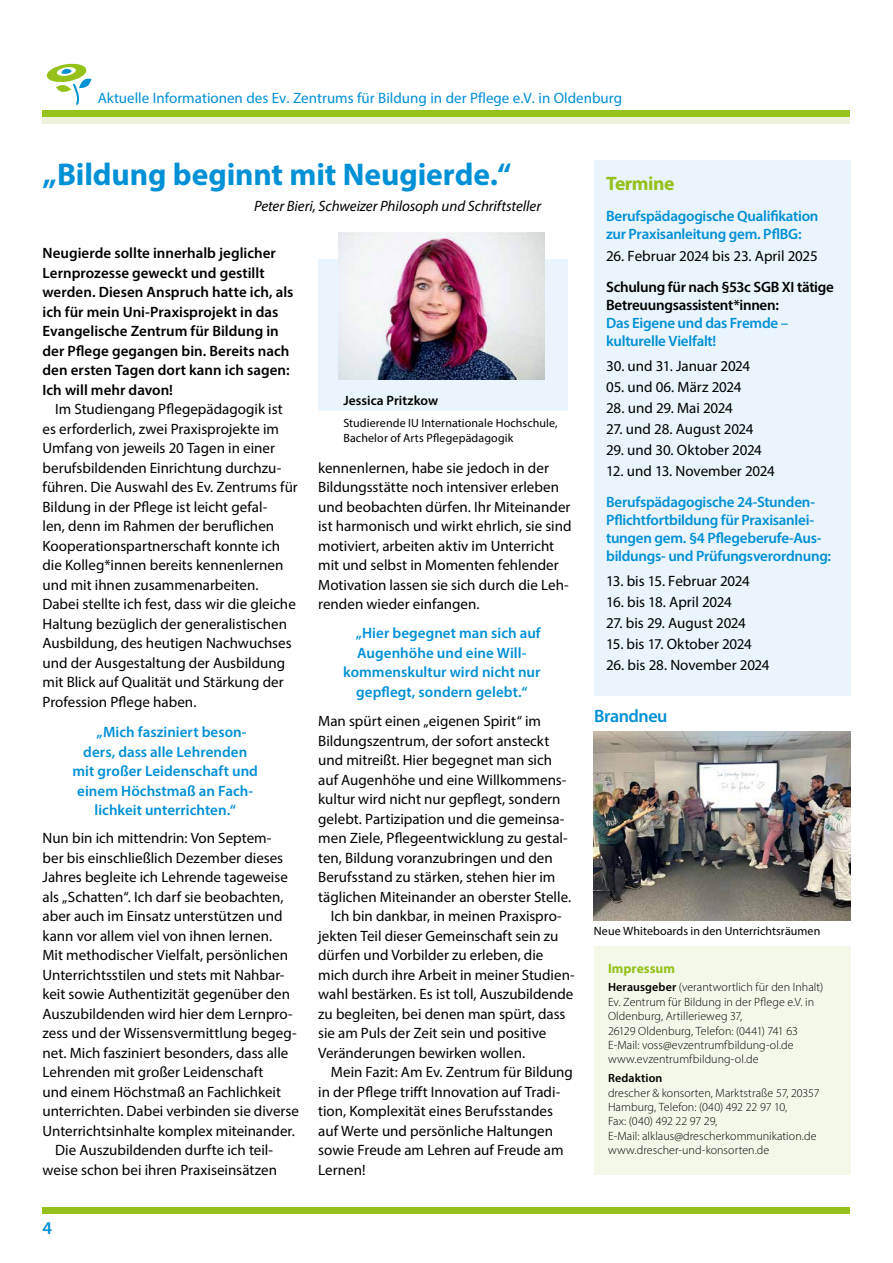
<style>
.page{position:relative;width:893px;height:1263px;background:#fff}
.page>*{position:absolute;margin:0;border:0;box-sizing:border-box;transform-origin:0 0}
.t1{font:700 31.5px "Myriad Pro";letter-spacing:-.005em;color:#0090d6}
.t2{font:700 19.5px "Myriad Pro";letter-spacing:-.02em;color:#94c11a}
.t3{font:600 18px "Myriad Pro";letter-spacing:-.025em;color:#0090d6}
.t4{font:15px/19.5px "Myriad Pro";color:#000}
.t5{font:600 15px/18px "Myriad Pro";letter-spacing:-.01em;color:#0090d6}
.t6{font:600 15px/19.5px "Myriad Pro";color:#000}
.t7{font:15px "Myriad Pro";color:#0090d6}
.t8{font:600 15px/18px "Myriad Pro";letter-spacing:-.02em;color:#000}
.t9{font:italic 15px "Myriad Pro";letter-spacing:-.005em;color:#000}
.t10{font:600 13.5px "Myriad Pro";letter-spacing:.005em;color:#000}
.t11{font:700 13.5px "Myriad Pro";color:#94c11a}
.t12{font:300 12px/14.4px "Myriad Pro";letter-spacing:.005em;color:#000}
.t13{font:12px/14.4px "Myriad Pro";letter-spacing:.01em;color:#000}
.t14{font:600 12px "Myriad Pro";letter-spacing:.01em;color:#000}
.s1{font-weight:600}
</style>
<div class="page">
<div style="left:318px;top:259px;width:250px;height:152px;background:#eaf4fc"></div>
<div style="left:594px;top:161px;width:256px;height:535px;background:#eaf4fc"></div>
<div style="left:43px;top:1208px;width:807px;height:6px;background:#94c11a"></div>
<div style="left:43px;top:111px;width:807px;height:6px;background:#94c11a"></div>
<div style="left:43px;top:117px;width:807px;height:6px;background:#ecf3da"></div>
<svg style="left:46px;top:63px;width:45px;height:42px"></svg>
<div style="left:594px;top:946px;width:256px;height:229px;background:#f4f8e9"></div>
<img style="left:338px;top:232px;width:206px;height:148px">
<img style="left:594px;top:731px;width:256px;height:189px">
<p class="t7" style="left:98px;top:89px;width:526px">Aktuelle Informationen des Ev. Zentrums für Bildung in der Pflege e.V. in Oldenburg</p>
<h1 class="t1" style="left:43px;top:154px;width:470px">„Bildung beginnt mit Neugierde.“</h1>
<p class="t9" style="left:254px;top:196px;width:289px">Peter Bieri, Schweizer Philosoph und Schriftsteller</p>
<p class="t6" style="left:43px;top:243px;width:252px">Neugierde sollte innerhalb jeglicher Lernprozesse geweckt und gestillt werden. Diesen Anspruch hatte ich, als ich für mein Uni-Praxisprojekt in das Evangelische Zentrum für Bildung in der Pflege gegangen bin. Bereits nach den ersten Tagen dort kann ich sagen:<br>Ich will mehr davon!</p>
<p class="t4" style="left:43px;top:399px;width:257px;text-indent:13px">Im Studiengang Pflegepädagogik ist es erforderlich, zwei Praxisprojekte im Umfang von jeweils 20 Tagen in einer berufsbildenden Einrichtung durchzu&shy;führen. Die Auswahl des Ev. Zentrums für Bildung in der Pflege ist leicht gefal-<br>len, denn im Rahmen der beruflichen Kooperationspartnerschaft konnte ich die Kolleg*innen bereits kennenlernen und mit ihnen zusammenarbeiten.<br>Dabei stellte ich fest, dass wir die gleiche Haltung bezüglich der generalistischen Ausbildung, des heutigen Nachwuchses und der Ausgestaltung der Ausbildung mit Blick auf Qualität und Stärkung der Profession Pflege haben.</p>
<p class="t10" style="left:343px;top:391px;width:96px">Jessica Pritzkow</p>
<p class="t13" style="left:343px;top:416px;width:216px">Studierende IU Internationale Hochschule,<br>Bachelor of Arts Pflegepädagogik</p>
<p class="t4" style="left:318px;top:457px;width:255px">kennenlernen, habe sie jedoch in der Bildungsstätte noch intensiver erleben und beobachten dürfen. Ihr Miteinander ist harmonisch und wirkt ehrlich, sie sind motiviert, arbeiten aktiv im Unterricht mit und selbst in Momenten fehlender Motivation lassen sie sich durch die Leh&shy;renden wieder einfangen.</p>
<p class="t5" style="left:356px;top:624px;width:186px">„Hier begegnet man sich auf</p>
<p class="t5" style="left:357px;top:643px;width:171px">Augenhöhe und eine Will-</p>
<p class="t5" style="left:343px;top:663px;width:199px">kommenskultur wird nicht nur</p>
<p class="t5" style="left:356px;top:682px;width:173px">gepflegt, sondern gelebt.“</p>
<p class="t5" style="left:97px;top:723px;width:152px">„Mich fasziniert beson-</p>
<p class="t5" style="left:83px;top:742px;width:166px">ders, dass alle Lehrenden</p>
<p class="t5" style="left:73px;top:762px;width:187px">mit großer Leidenschaft und</p>
<p class="t5" style="left:77px;top:781px;width:178px">einem Höchstmaß an Fach-</p>
<p class="t5" style="left:95px;top:801px;width:143px">lichkeit unterrichten.“</p>
<p class="t4" style="left:43px;top:828px;width:231px">Nun bin ich mittendrin: Von Septem-</p>
<p class="t4" style="left:43px;top:847px;width:242px">ber bis einschließlich Dezember dieses</p>
<p class="t4" style="left:43px;top:867px;width:247px">Jahres begleite ich Lehrende tageweise</p>
<p class="t4" style="left:43px;top:886px;width:243px">als „Schatten“. Ich darf sie beobachten,</p>
<p class="t4" style="left:43px;top:906px;width:242px">aber auch im Einsatz unterstützen und</p>
<p class="t4" style="left:43px;top:925px;width:231px">kann vor allem viel von ihnen lernen.</p>
<p class="t4" style="left:43px;top:945px;width:247px">Mit methodischer Vielfalt, persönlichen</p>
<p class="t4" style="left:43px;top:964px;width:243px">Unterrichtsstilen und stets mit Nahbar-</p>
<p class="t4" style="left:43px;top:984px;width:249px">keit sowie Authentizität gegenüber den</p>
<p class="t4" style="left:43px;top:1003px;width:252px">Auszubildenden wird hier dem Lernpro-</p>
<p class="t4" style="left:43px;top:1023px;width:256px">zess und der Wissensvermittlung begeg-</p>
<p class="t4" style="left:43px;top:1042px;width:247px">net. Mich fasziniert besonders, dass alle</p>
<p class="t4" style="left:43px;top:1062px;width:223px">Lehrenden mit großer Leidenschaft</p>
<p class="t4" style="left:43px;top:1081px;width:240px">und einem Höchstmaß an Fachlichkeit</p>
<p class="t4" style="left:43px;top:1101px;width:258px">unterrichten. Dabei verbinden sie diverse</p>
<p class="t4" style="left:43px;top:1120px;width:254px">Unterrichtsinhalte komplex miteinander.</p>
<p class="t4" style="left:55px;top:1140px;width:219px">Die Auszubildenden durfte ich teil-</p>
<p class="t4" style="left:43px;top:1159px;width:236px">weise schon bei ihren Praxiseinsätzen</p>
<p class="t3" style="left:43px;top:1216px;width:11px">4</p>
<p class="t4" style="left:318px;top:711px;width:224px">Man spürt einen „eigenen Spirit“ im</p>
<p class="t4" style="left:318px;top:730px;width:233px">Bildungszentrum, der sofort ansteckt</p>
<p class="t4" style="left:318px;top:750px;width:235px">und mitreißt. Hier begegnet man sich</p>
<p class="t4" style="left:318px;top:769px;width:250px">auf Augenhöhe und eine Willkommens-</p>
<p class="t4" style="left:318px;top:789px;width:244px">kultur wird nicht nur gepflegt, sondern</p>
<p class="t4" style="left:318px;top:808px;width:248px">gelebt. Partizipation und die gemeinsa-</p>
<p class="t4" style="left:318px;top:828px;width:251px">men Ziele, Pflegeentwicklung zu gestal-</p>
<p class="t4" style="left:318px;top:847px;width:236px">ten, Bildung voranzubringen und den</p>
<p class="t4" style="left:318px;top:867px;width:239px">Berufsstand zu stärken, stehen hier im</p>
<p class="t4" style="left:318px;top:886px;width:254px">täglichen Miteinander an oberster Stelle.</p>
<p class="t4" style="left:331px;top:906px;width:232px">Ich bin dankbar, in meinen Praxispro-</p>
<p class="t4" style="left:318px;top:925px;width:242px">jekten Teil dieser Gemeinschaft sein zu</p>
<p class="t4" style="left:318px;top:945px;width:227px">dürfen und Vorbilder zu erleben, die</p>
<p class="t4" style="left:318px;top:964px;width:258px">mich durch ihre Arbeit in meiner Studien-</p>
<p class="t4" style="left:318px;top:984px;width:257px">wahl bestärken. Es ist toll, Auszubildende</p>
<p class="t4" style="left:318px;top:1003px;width:249px">zu begleiten, bei denen man spürt, dass</p>
<p class="t4" style="left:318px;top:1023px;width:229px">sie am Puls der Zeit sein und positive</p>
<p class="t4" style="left:318px;top:1042px;width:208px">Veränderungen bewirken wollen.</p>
<p class="t4" style="left:331px;top:1062px;width:243px">Mein Fazit: Am Ev. Zentrum für Bildung</p>
<p class="t4" style="left:318px;top:1081px;width:244px">in der Pflege trifft Innovation auf Tradi-</p>
<p class="t4" style="left:318px;top:1101px;width:236px">tion, Komplexität eines Berufsstandes</p>
<p class="t4" style="left:318px;top:1120px;width:236px">auf Werte und persönliche Haltungen</p>
<p class="t4" style="left:318px;top:1140px;width:247px">sowie Freude am Lehren auf Freude am</p>
<p class="t4" style="left:318px;top:1159px;width:49px">Lernen!</p>
<h2 class="t2" style="left:606px;top:171px;width:70px">Termine</h2>
<p class="t5" style="left:606px;top:207px;width:214px">Berufspädagogische Qualifikation zur Praxisanleitung gem. PflBG:</p>
<p class="t4" style="left:606px;top:246px;width:213px">26. Februar 2024 bis 23. April 2025</p>
<p class="t8" style="left:606px;top:278px;width:229px">Schulung für nach §53c SGB XI tätige<br>Betreuungsassistent*innen:</p>
<p class="t5" style="left:606px;top:314px;width:184px">Das Eigene und das Fremde – kulturelle Vielfalt!</p>
<p class="t4" style="left:606px;top:356px;width:146px">30. und 31. Januar 2024</p>
<p class="t4" style="left:606px;top:377px;width:137px">05. und 06. März 2024</p>
<p class="t4" style="left:606px;top:398px;width:128px">28. und 29. Mai 2024</p>
<p class="t4" style="left:606px;top:419px;width:149px">27. und 28. August 2024</p>
<p class="t4" style="left:606px;top:440px;width:157px">29. und 30. Oktober 2024</p>
<p class="t4" style="left:606px;top:461px;width:170px">12. und 13. November 2024</p>
<p class="t5" style="left:606px;top:493px;width:227px">Berufspädagogische 24-Stunden-Pflichtfortbildung für Praxisanlei&shy;tungen gem. §4 Pflegeberufe-Aus&shy;bildungs- und Prüfungsverordnung:</p>
<p class="t4" style="left:606px;top:571px;width:145px">13. bis 15. Februar 2024</p>
<p class="t4" style="left:606px;top:592px;width:127px">16. bis 18. April 2024</p>
<p class="t4" style="left:606px;top:613px;width:141px">27. bis 29. August 2024</p>
<p class="t4" style="left:606px;top:634px;width:147px">15. bis 17. Oktober 2024</p>
<p class="t4" style="left:606px;top:655px;width:165px">26. bis 28. November 2024</p>
<p class="t3" style="left:594px;top:704px;width:75px">Brandneu</p>
<p class="t13" style="left:594px;top:924px;width:228px">Neue Whiteboards in den Unterrichtsräumen</p>
<p class="t11" style="left:608px;top:959px;width:68px">Impressum</p>
<p class="t12" style="left:608px;top:980px;width:217px"><span class="s1">Herausgeber</span> (verantwortlich für den Inhalt)<br>Ev. Zentrum für Bildung in der Pflege e.V. in Oldenburg, Artillerieweg 37,<br>26129 Oldenburg, Telefon: (0441) 741 63<br>E-Mail: voss@evzentrumfbildung-ol.de www.evzentrumfbildung-ol.de</p>
<p class="t14" style="left:608px;top:1070px;width:56px">Redaktion</p>
<p class="t12" style="left:608px;top:1085px;width:213px">drescher &amp; konsorten, Marktstraße 57, 20357<br>Hamburg, Telefon: (040) 492 22 97 10,<br>Fax: (040) 492 22 97 29,<br>E-Mail: alklaus@drescherkommunikation.de www.drescher-und-konsorten.de</p>
</div>
